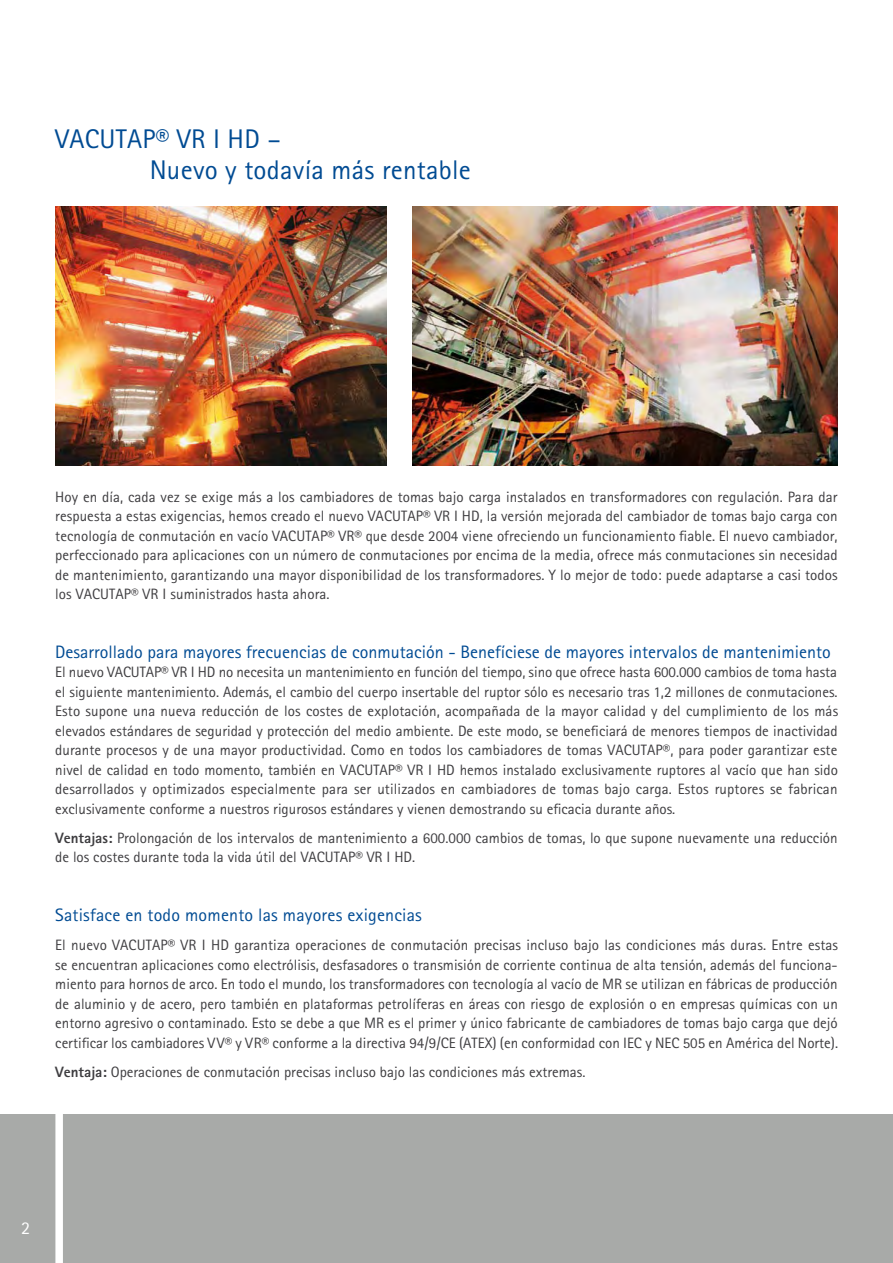
<style>
.page{position:relative;width:893px;height:1263px;background:#fff}
.page>*{position:absolute;margin:0;border:0;box-sizing:border-box;transform-origin:0 0}
.t1{font:27px/31.5px "Rotis Sans Serif";letter-spacing:.01em;color:#004b93}
.t2{font:18px "Rotis Sans Serif";color:#004b93}
.t3{font:18px "Rotis Sans Serif";color:#fff}
.t4{font:15px/19.5px "Rotis Sans Serif";color:#3e3d40;text-align:justify}
.s1{font-weight:800}
</style>
<div class="page">
<img style="left:55px;top:206px;width:332px;height:259px">
<img style="left:412px;top:206px;width:426px;height:259px">
<div style="left:0;top:1114px;width:893px;height:149px;background:#a8aaa8"></div>
<div style="left:55px;top:1112px;width:8px;height:151px;background:#fff"></div>
<h1 class="t1" style="left:150px;top:123px;width:323px;text-indent:-94px">VACUTAP® VR I HD –<br>Nuevo y todavía más rentable</h1>
<p class="t4" style="left:55px;top:487px;width:784px">Hoy en día, cada vez se exige más a los cambiadores de tomas bajo carga instalados en transformadores con regulación. Para dar respuesta a estas exigencias, hemos creado el nuevo VACUTAP® VR I HD, la versión mejorada del cambiador de tomas bajo carga con tecnología de conmutación en vacío VACUTAP® VR® que desde 2004 viene ofreciendo un funcionamiento fiable. El nuevo cambiador, perfeccionado para aplicaciones con un número de conmutaciones por encima de la media, ofrece más conmutaciones sin necesidad de mantenimiento, garantizando una mayor disponibilidad de los transformadores. Y lo mejor de todo: puede adaptarse a casi todos los VACUTAP® VR I suministrados hasta ahora.</p>
<p class="t2" style="left:55px;top:641px;width:777px">Desarrollado para mayores frecuencias de conmutación - Benefíciese de mayores intervalos de mantenimiento</p>
<p class="t4" style="left:55px;top:662px;width:784px">El nuevo VACUTAP® VR I HD no necesita un mantenimiento en función del tiempo, sino que ofrece hasta 600.000 cambios de toma hasta el siguiente mantenimiento. Además, el cambio del cuerpo insertable del ruptor sólo es necesario tras 1,2 millones de conmutaciones.<br>Esto supone una nueva reducción de los costes de explotación, acompañada de la mayor calidad y del cumplimiento de los más elevados estándares de seguridad y protección del medio ambiente. De este modo, se beneficiará de menores tiempos de inactividad durante procesos y de una mayor productividad. Como en todos los cambiadores de tomas VACUTAP®, para poder garantizar este nivel de calidad en todo momento, también en VACUTAP® VR I HD hemos instalado exclusivamente ruptores al vacío que han sido desarrollados y optimizados especialmente para ser utilizados en cambiadores de tomas bajo carga. Estos ruptores se fabrican exclusivamente conforme a nuestros rigurosos estándares y vienen demostrando su eficacia durante años.</p>
<p class="t4" style="left:55px;top:828px;width:784px"><span class="s1">Ventajas:</span> Prolongación de los intervalos de mantenimiento a 600.000 cambios de tomas, lo que supone nuevamente una reducción de los costes durante toda la vida útil del VACUTAP® VR I HD.</p>
<p class="t2" style="left:55px;top:904px;width:368px">Satisface en todo momento las mayores exigencias</p>
<p class="t4" style="left:55px;top:935px;width:784px">El nuevo VACUTAP® VR I HD garantiza operaciones de conmutación precisas incluso bajo las condiciones más duras. Entre estas se encuentran aplicaciones como electrólisis, desfasadores o transmisión de corriente continua de alta tensión, además del funciona&shy;miento para hornos de arco. En todo el mundo, los transformadores con tecnología al vacío de MR se utilizan en fábricas de producción de aluminio y de acero, pero también en plataformas petrolíferas en áreas con riesgo de explosión o en empresas químicas con un entorno agresivo o contaminado. Esto se debe a que MR es el primer y único fabricante de cambiadores de tomas bajo carga que dejó certificar los cambiadores VV® y VR® conforme a la directiva 94/9/CE (ATEX) (en conformidad con IEC y NEC 505 en América del Norte).</p>
<p class="t4" style="left:55px;top:1062px;width:532px"><span class="s1">Ventaja:</span> Operaciones de conmutación precisas incluso bajo las condiciones más extremas.</p>
<p class="t3" style="left:21px;top:1217px;width:10px">2</p>
</div>
